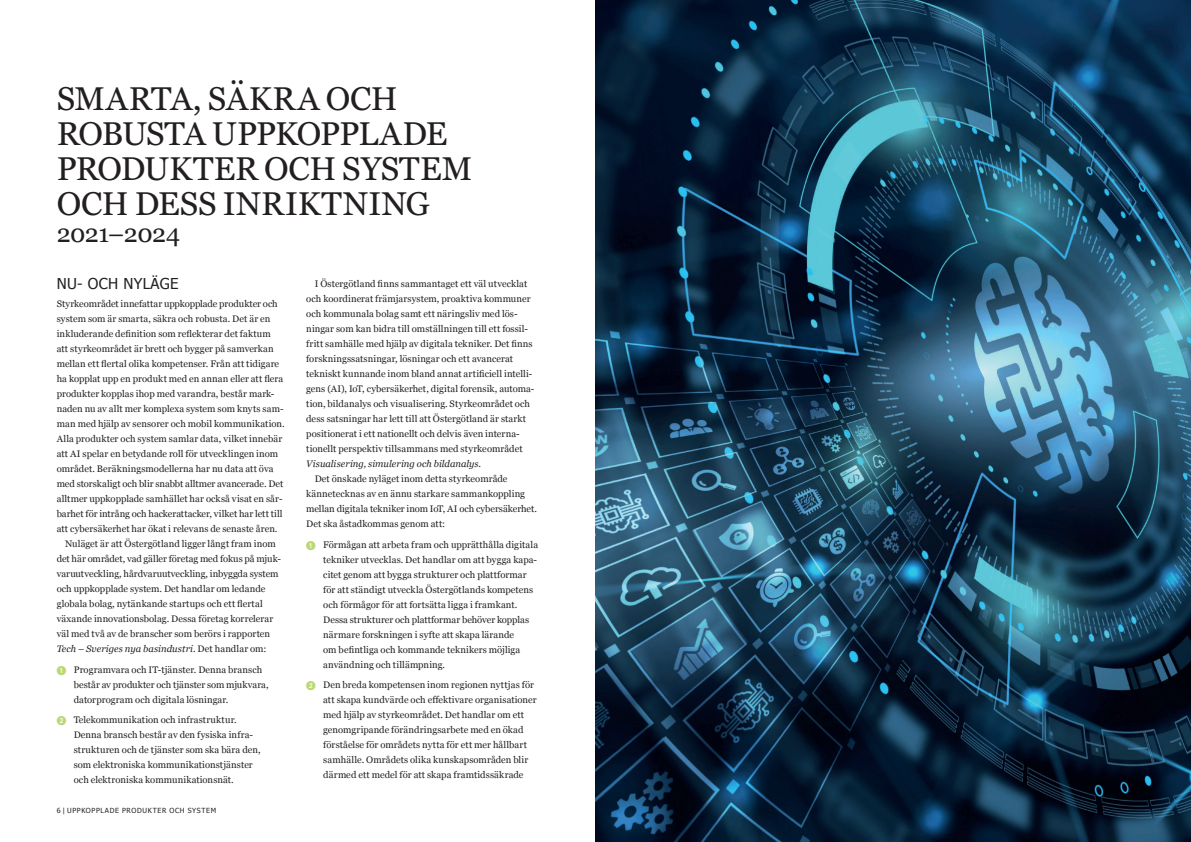
<style>
.page{position:relative;width:1191px;height:842px;background:#fff}
.page>*{position:absolute;margin:0;border:0;box-sizing:border-box;transform-origin:0 0}
.t1{font:33px/35px "Georgia";letter-spacing:-.005em;color:#231f20}
.t2{font:25px "Georgia";letter-spacing:-.02em;color:#231f20}
.t3{font:15px "Tahoma";letter-spacing:.02em;color:#231f20}
.t4{font:9.5px/15px "Georgia";letter-spacing:.005em;color:#231f20}
.t5{font:italic 9.5px "Georgia";letter-spacing:.005em;color:#231f20}
.t6{font:7px "Tahoma";letter-spacing:.095em;color:#231f20}
.s1{font-style:normal}
.s2{font-family:"European Pi One";color:#bad874}
</style>
<div class="page">
<img style="left:595px;top:0;width:596px;height:842px">
<h1 class="t1" style="left:57px;top:80px;width:417px">SMARTA, SÄKRA OCH<br>ROBUSTA UPPKOPPLADE<br>PRODUKTER OCH SYSTEM<br>OCH DESS INRIKTNING</h1>
<h2 class="t2" style="left:57px;top:215px;width:125px">2021–2024</h2>
<p class="t4" style="left:315px;top:276px;width:214px">I Östergötland finns sammantaget ett väl utvecklat</p>
<p class="t4" style="left:306px;top:291px;width:226px">och koordinerat främjarsystem, proaktiva kommuner</p>
<p class="t4" style="left:306px;top:306px;width:213px">och kommunala bolag samt ett näringsliv med lös-</p>
<p class="t4" style="left:306px;top:321px;width:223px">ningar som kan bidra till omställningen till ett fossil-</p>
<p class="t4" style="left:306px;top:336px;width:228px">fritt samhälle med hjälp av digitala tekniker. Det finns</p>
<p class="t4" style="left:306px;top:351px;width:208px">forskningssatsningar, lösningar och ett avancerat</p>
<p class="t4" style="left:306px;top:366px;width:228px">tekniskt kunnande inom bland annat artificiell intelli-</p>
<p class="t4" style="left:306px;top:381px;width:230px">gens (AI), IoT, cybersäkerhet, digital forensik, automa-</p>
<p class="t4" style="left:306px;top:396px;width:225px">tion, bildanalys och visualisering. Styrkeområdet och</p>
<p class="t4" style="left:306px;top:411px;width:221px">dess satsningar har lett till att Östergötland är starkt</p>
<p class="t4" style="left:306px;top:426px;width:215px">positionerat i ett nationellt och delvis även interna-</p>
<p class="t4" style="left:306px;top:441px;width:218px">tionellt perspektiv tillsammans med styrkeområdet</p>
<p class="t5" style="left:306px;top:457px;width:176px">Visualisering, simulering och bildanalys<span class="s1">.</span></p>
<p class="t4" style="left:315px;top:471px;width:194px">Det önskade nyläget inom detta styrkeområde</p>
<p class="t4" style="left:306px;top:486px;width:220px">kännetecknas av en ännu starkare sammankoppling</p>
<p class="t4" style="left:306px;top:501px;width:232px">mellan digitala tekniker inom IoT, AI och cybersäkerhet.</p>
<p class="t4" style="left:306px;top:516px;width:140px">Det ska åstadkommas genom att:</p>
<p class="t4" style="left:323px;top:537px;width:216px;text-indent:-17px"><span class="s2">1</span> Förmågan att arbeta fram och upprätthålla digitala tekniker utvecklas. Det handlar om att bygga kapa&shy;citet genom att bygga strukturer och plattformar för att ständigt utveckla Östergötlands kompetens och förmågor för att fortsätta ligga i framkant.<br>Dessa strukturer och plattformar behöver kopplas närmare forskningen i syfte att skapa lärande<br>om befintliga och kommande teknikers möjliga användning och tillämpning.</p>
<p class="t4" style="left:323px;top:677px;width:215px;text-indent:-17px"><span class="s2">2</span> Den breda kompetensen inom regionen nyttjas för att skapa kundvärde och effektivare organisationer med hjälp av styrkeområdet. Det handlar om ett genomgripande förändringsarbete med en ökad förståelse för områdets nytta för ett mer hållbart samhälle. Områdets olika kunskapsområden blir därmed ett medel för att skapa framtidssäkrade</p>
<h3 class="t3" style="left:57px;top:274px;width:123px">NU- OCH NYLÄGE</h3>
<p class="t4" style="left:57px;top:296px;width:223px">Styrkeområdet innefattar uppkopplade produkter och</p>
<p class="t4" style="left:57px;top:311px;width:215px">system som är smarta, säkra och robusta. Det är en</p>
<p class="t4" style="left:57px;top:326px;width:216px">inkluderande definition som reflekterar det faktum</p>
<p class="t4" style="left:57px;top:341px;width:218px">att styrkeområdet är brett och bygger på samverkan</p>
<p class="t4" style="left:57px;top:356px;width:224px">mellan ett flertal olika kompetenser. Från att tidigare</p>
<p class="t4" style="left:57px;top:371px;width:228px">ha kopplat upp en produkt med en annan eller att flera</p>
<p class="t4" style="left:57px;top:386px;width:219px">produkter kopplas ihop med varandra, består mark-</p>
<p class="t4" style="left:57px;top:401px;width:228px">naden nu av allt mer komplexa system som knyts sam-</p>
<p class="t4" style="left:57px;top:416px;width:229px">man med hjälp av sensorer och mobil kommunikation.</p>
<p class="t4" style="left:57px;top:431px;width:227px">Alla produkter och system samlar data, vilket innebär</p>
<p class="t4" style="left:57px;top:446px;width:223px">att AI spelar en betydande roll för utvecklingen inom</p>
<p class="t4" style="left:57px;top:461px;width:218px">området. Beräkningsmodellerna har nu data att öva</p>
<p class="t4" style="left:57px;top:476px;width:228px">med storskaligt och blir snabbt alltmer avancerade. Det</p>
<p class="t4" style="left:57px;top:491px;width:228px">alltmer uppkopplade samhället har också visat en sår-</p>
<p class="t4" style="left:57px;top:506px;width:227px">barhet för intrång och hackerattacker, vilket har lett till</p>
<p class="t4" style="left:57px;top:521px;width:222px">att cybersäkerhet har ökat i relevans de senaste åren.</p>
<p class="t4" style="left:65px;top:536px;width:212px">Nuläget är att Östergötland ligger långt fram inom</p>
<p class="t4" style="left:57px;top:551px;width:226px">det här området, vad gäller företag med fokus på mjuk-</p>
<p class="t4" style="left:57px;top:566px;width:223px">varuutveckling, hårdvaruutveckling, inbyggda system</p>
<p class="t4" style="left:57px;top:581px;width:210px">och uppkopplade system. Det handlar om ledande</p>
<p class="t4" style="left:57px;top:596px;width:208px">globala bolag, nytänkande startups och ett flertal</p>
<p class="t4" style="left:57px;top:611px;width:218px">växande innovationsbolag. Dessa företag korrelerar</p>
<p class="t4" style="left:57px;top:626px;width:215px">väl med två av de branscher som berörs i rapporten</p>
<p class="t5" style="left:57px;top:642px;width:211px">Tech – Sveriges nya basindustri<span class="s1">. Det handlar om:</span></p>
<p class="t4" style="left:74px;top:661px;width:196px;text-indent:-17px"><span class="s2">1</span> Programvara och IT-tjänster. Denna bransch består av produkter och tjänster som mjukvara, datorprogram och digitala lösningar.</p>
<p class="t4" style="left:74px;top:712px;width:188px;text-indent:-17px"><span class="s2">2</span> Telekommunikation och infrastruktur.<br>Denna bransch består av den fysiska infra&shy;strukturen och de tjänster som ska bära den, som elektroniska kommunikationstjänster och elektroniska kommunikationsnät.</p>
<p class="t6" style="left:57px;top:806px;width:161px">6 | UPPKOPPLADE PRODUKTER OCH SYSTEM</p>
</div>
